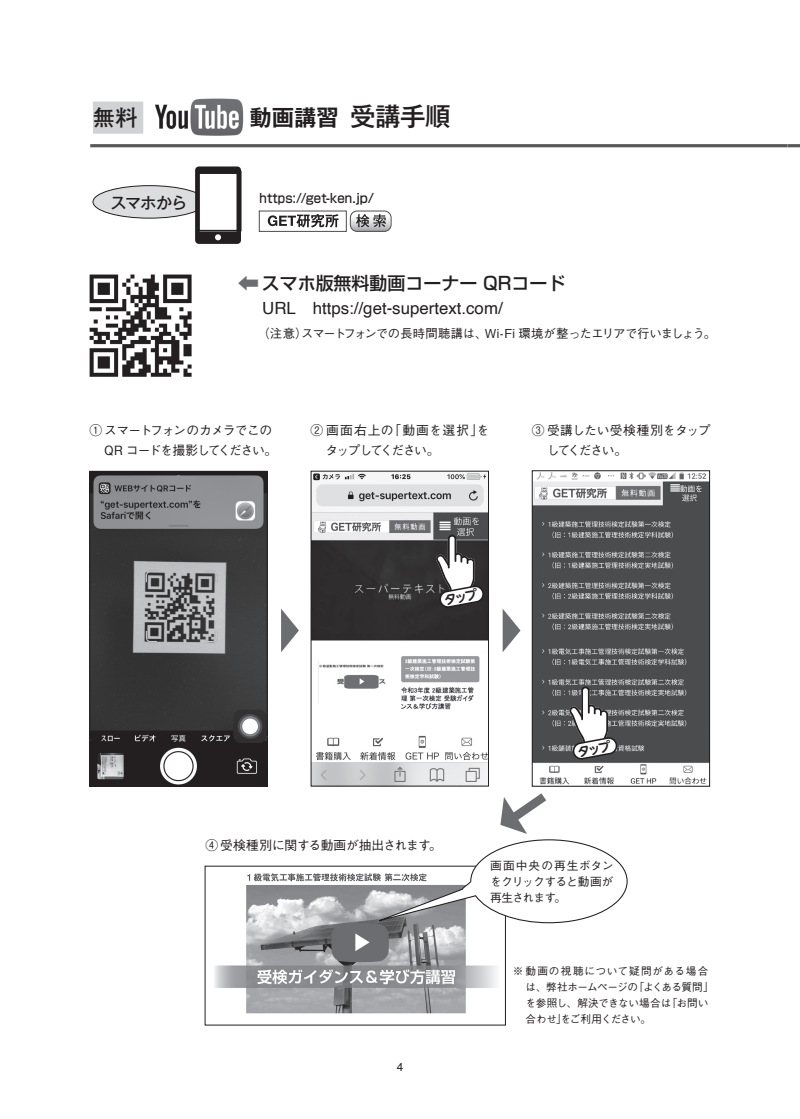
<style>
.page{position:relative;width:800px;height:1119px;background:#fff}
.page>*{position:absolute;margin:0;border:0;box-sizing:border-box;transform-origin:0 0}
.t1{font:700 22.35px "Gothic MB101 Pro De";color:#231f20}
.t2{font:700 22.35px "Futo Go B101 Pro";color:#231f20}
.t3{font:21.6px "Koz Min Pr 6 N";color:#6c6d70}
.t4{font:500 18px "Shin Go Pro";color:#231f20}
.t5{font:16.8px "Helvetica";color:#231f20}
.t6{font:500 16.05px "Gothic MB101 Pro";letter-spacing:-.05em;color:#231f20}
.t7{font:500 12.75px/20.2px "Gothic BBB Pro";letter-spacing:-.06em;color:#231f20}
.t8{font:500 12.75px/20.2px "Gothic BBB Pro";letter-spacing:-.025em;color:#231f20}
.t9{font:500 12.75px "Gothic BBB Pro";letter-spacing:-.02em;color:#231f20}
.t10{font:500 12.75px "Shin Go Pr 5";letter-spacing:.01em;color:#231f20;scale:.91 1}
.t11{font:500 12.3px "Gothic BBB Pro";letter-spacing:-.03em;color:#231f20}
.t12{font:500 11.7px/15.9px "Gothic BBB Pro";letter-spacing:-.02em;color:#231f20;text-align:justify}
.t13{font:11.7px "Helvetica";color:#231f20}
.t14{font:500 10.65px/15.9px "Gothic BBB Pro";letter-spacing:-.025em;color:#231f20;text-align:justify}
.s1{font-family:"Gothic MB101 Pro";font-weight:500;font-size:25.5px}
</style>
<div class="page">
<div style="left:93px;top:101px;width:50px;height:33px;background:#d1d2d4"></div>
<img style="left:155px;top:99px;width:89px;height:37px">
<hr style="left:90px;top:144px;width:697px;height:3px;background:#57585a">
<svg style="left:787px;top:144px;width:12px;height:3px"></svg>
<div style="left:93px;top:186px;width:113px;height:32px;background:#dcdddf;border-radius:50%"></div>
<div style="left:93px;top:185px;width:113px;height:33px;border:1px solid #231f20;border-radius:50%"></div>
<div style="left:350px;top:210px;width:41px;height:22px;border:1px solid #4b4c4d;border-radius:7px"></div>
<div style="left:259px;top:210px;width:87px;height:22px;background:#fff;border:1px solid #4b4c4d"></div>
<svg style="left:268px;top:214px;width:70px;height:13px"></svg>
<svg style="left:350px;top:211px;width:40px;height:20px"></svg>
<svg style="left:195px;top:166px;width:46px;height:78px"></svg>
<svg style="left:281px;top:609px;width:18px;height:43px"></svg>
<svg style="left:502px;top:609px;width:18px;height:43px"></svg>
<img style="left:89px;top:274px;width:103px;height:103px">
<img style="left:91px;top:473px;width:174px;height:311px">
<div style="left:89px;top:471px;width:178px;height:315px;border:1px solid #231f20"></div>
<img style="left:312px;top:473px;width:174px;height:311px">
<div style="left:310px;top:471px;width:178px;height:315px;border:1px solid #231f20"></div>
<img style="left:533px;top:472px;width:174px;height:312px">
<div style="left:531px;top:470px;width:178px;height:316px;border:1px solid #231f20"></div>
<img style="left:214px;top:873px;width:282px;height:141px">
<svg style="left:331px;top:785px;width:297px;height:177px"></svg>
<svg style="left:435px;top:534px;width:49px;height:75px"></svg>
<svg style="left:568px;top:686px;width:50px;height:75px"></svg>
<h1 class="t2" style="left:93px;top:99px;width:46px">無料</h1>
<h1 class="t1" style="left:249px;top:99px;width:203px">動画講習<span class="s1">受講手順</span></h1>
<h3 class="t6" style="left:110px;top:189px;width:78px">スマホから</h3>
<p class="t10" style="left:259px;top:187px;width:127px">https://get-ken.jp/</p>
<h2 class="t3" style="left:259px;top:295px;width:23px;rotate:-180deg">➡</h2>
<h3 class="t4" style="left:262px;top:268px;width:305px">スマホ版無料動画コーナー QRコード</h3>
<h3 class="t5" style="left:262px;top:295px;width:242px">URL https://get-supertext.com/</h3>
<p class="t11" style="left:257px;top:324px;width:460px">（注意）スマートフォンでの長時間聴講は、Wi-Fi 環境が整ったエリアで行いましょう。</p>
<p class="t7" style="left:104px;top:418px;width:174px;text-indent:-15px">① スマートフォンのカメラでこの<br>QR コードを撮影してください。</p>
<p class="t8" style="left:325px;top:418px;width:165px;text-indent:-15px">② 画面右上の｢動画を選択｣をタップしてください。</p>
<p class="t7" style="left:546px;top:418px;width:165px;text-indent:-15px">③ 受講したい受検種別をタップしてください。</p>
<p class="t9" style="left:205px;top:835px;width:238px">④ 受検種別に関する動画が抽出されます。</p>
<p class="t13" style="left:396px;top:1057px;width:8px">4</p>
<p class="t12" style="left:490px;top:856px;width:125px">画面中央の再生ボタンをクリックすると動画が再生されます。</p>
<p class="t14" style="left:525px;top:961px;width:184px;text-indent:-13px">※ 動画の視聴について疑問がある場合は、弊社ホームページの｢よくある質問｣を参照し、解決できない場合は｢お問い合わせ｣をご利用ください。</p>
</div>
